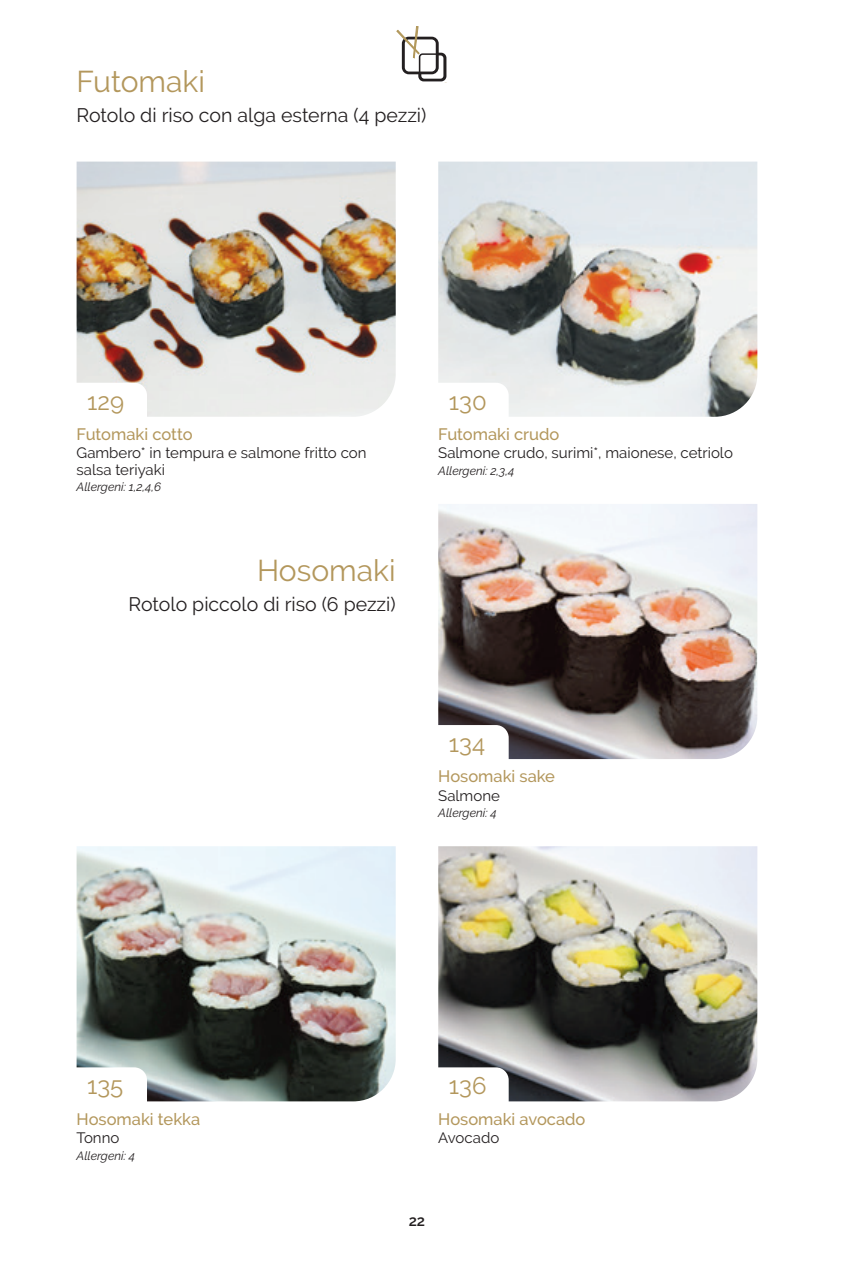
<style>
.page{position:relative;width:851px;height:1263px;background:#fff}
.page>*{position:absolute;margin:0;border:0;box-sizing:border-box;transform-origin:0 0}
.t1{font:30px "Raleway";color:#b3975c}
.t2{font:24px "Raleway";color:#b3975c}
.t3{font:19.5px "Raleway";color:#231f20}
.t4{font:500 16.5px "Raleway";color:#b3975c}
.t5{font:15px/16.5px "Raleway";color:#231f20}
.t6{font:600 15px "Raleway";color:#231f20}
.t7{font:italic 12px "Raleway";color:#231f20}
</style>
<div class="page">
<img style="left:77px;top:162px;width:318px;height:255px">
<img style="left:438px;top:162px;width:319px;height:255px">
<img style="left:438px;top:504px;width:319px;height:255px">
<img style="left:77px;top:846px;width:318px;height:255px">
<img style="left:438px;top:846px;width:319px;height:255px">
<svg style="left:77px;top:383px;width:70px;height:34px"></svg>
<svg style="left:438px;top:383px;width:70px;height:34px"></svg>
<svg style="left:438px;top:725px;width:70px;height:34px"></svg>
<svg style="left:76px;top:1067px;width:71px;height:34px"></svg>
<svg style="left:438px;top:1067px;width:70px;height:34px"></svg>
<svg style="left:396px;top:26px;width:51px;height:57px"></svg>
<p class="t1" style="left:77px;top:64px;width:130px">Futomaki</p>
<p class="t3" style="left:77px;top:104px;width:351px">Rotolo di riso con alga esterna (4 pezzi)</p>
<p class="t2" style="left:87px;top:387px;width:38px">129</p>
<p class="t2" style="left:449px;top:387px;width:39px">130</p>
<p class="t4" style="left:77px;top:425px;width:118px">Futomaki cotto</p>
<p class="t5" style="left:77px;top:445px;width:291px">Gambero* in tempura e salmone fritto con salsa teriyaki</p>
<p class="t7" style="left:77px;top:480px;width:86px">Allergeni: 1,2,4,6</p>
<p class="t1" style="left:257px;top:553px;width:140px">Hosomaki</p>
<p class="t3" style="left:129px;top:592px;width:268px">Rotolo piccolo di riso (6 pezzi)</p>
<p class="t4" style="left:438px;top:425px;width:123px">Futomaki crudo</p>
<p class="t5" style="left:438px;top:445px;width:296px">Salmone crudo, surimi*, maionese, cetriolo</p>
<p class="t7" style="left:438px;top:464px;width:78px">Allergeni: 2,3,4</p>
<p class="t2" style="left:449px;top:729px;width:38px">134</p>
<p class="t4" style="left:438px;top:767px;width:118px">Hosomaki sake</p>
<p class="t5" style="left:438px;top:787px;width:63px">Salmone</p>
<p class="t7" style="left:438px;top:806px;width:60px">Allergeni: 4</p>
<p class="t2" style="left:87px;top:1072px;width:38px">135</p>
<p class="t2" style="left:449px;top:1072px;width:39px">136</p>
<p class="t4" style="left:77px;top:1109px;width:125px">Hosomaki tekka</p>
<p class="t5" style="left:77px;top:1129px;width:44px">Tonno</p>
<p class="t7" style="left:77px;top:1148px;width:60px">Allergeni: 4</p>
<p class="t4" style="left:438px;top:1109px;width:149px">Hosomaki avocado</p>
<p class="t5" style="left:438px;top:1129px;width:62px">Avocado</p>
<p class="t6" style="left:408px;top:1212px;width:18px">22</p>
</div>
